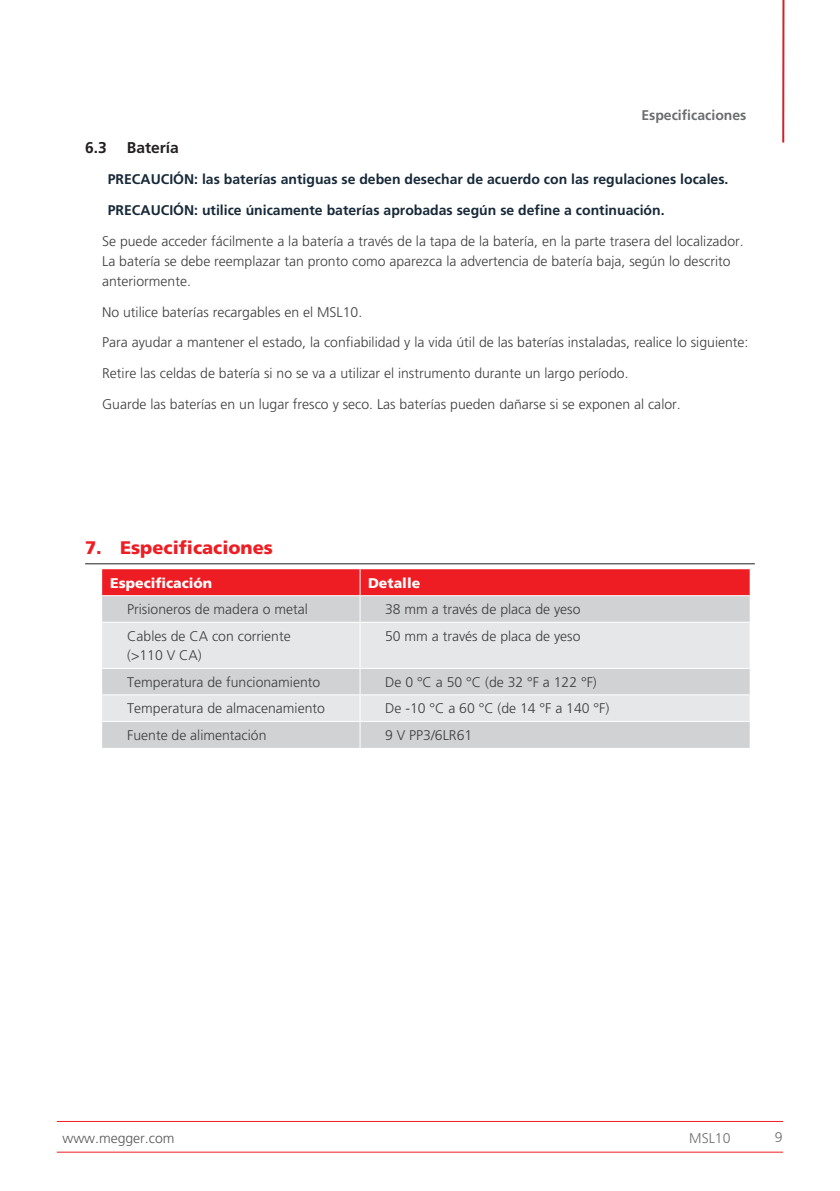
<style>
.page{position:relative;width:840px;height:1191px;background:#fff}
.page>*{position:absolute;margin:0;border:0;box-sizing:border-box;transform-origin:0 0}
.t1{font:900 18.2px "Frutiger LT Pro";color:#ee1d23}
.t2{font:700 15.6px "Frutiger LT Pro";color:#231f20}
.Body{font:300 14px/19.6px "Frutiger LT Pro";color:#3e3e3f}
.Caution{font:700 14px "Frutiger LT Pro";color:#172938}
.TableHeader{font:900 14px "Frutiger LT Pro";color:#fff}
.t3{font:700 14px "Frutiger LT Pro";color:#6c6d70}
.t4{font:300 14px "Frutiger LT Pro";color:#57585a}
.t5{font:300 14px "Frutiger LT Pro";color:#6c6d70}
</style>
<div class="page">
<hr style="left:57px;top:1121px;width:725px;height:1px;background:#ee1d23">
<hr style="left:57px;top:1151px;width:725px;height:1px;background:#ee1d23">
<hr style="left:781px;top:0;width:3px;height:142px;background:#d1232a">
<hr style="left:85px;top:563px;width:669px;height:1px;background:#231f20">
<div style="left:102px;top:722px;width:647px;height:26px;background:#d1d2d4"></div>
<svg style="left:102px;top:623px;width:647px;height:98px;background:#e0e1e3"></svg>
<svg style="left:102px;top:569px;width:647px;height:53px;background:#e07b7e"></svg>
<hr style="left:359px;top:623px;width:1px;height:45px;background:#fff">
<hr style="left:102px;top:668px;width:258px;height:1px;background:#fff">
<hr style="left:360px;top:668px;width:389px;height:1px;background:#fff">
<hr style="left:102px;top:694px;width:258px;height:1px;background:#fff">
<hr style="left:360px;top:694px;width:389px;height:1px;background:#fff">
<svg style="left:359px;top:669px;width:1px;height:79px"></svg>
<p class="t3" style="left:641px;top:107px;width:106px">Especificaciones</p>
<p class="t2" style="left:85px;top:139px;width:23px">6.3</p>
<p class="t2" style="left:127px;top:139px;width:54px">Batería</p>
<p class="Caution" style="left:108px;top:171px;width:621px">PRECAUCIÓN: las baterías antiguas se deben desechar de acuerdo con las regulaciones locales.</p>
<p class="Caution" style="left:108px;top:202px;width:558px">PRECAUCIÓN: utilice únicamente baterías aprobadas según se define a continuación.</p>
<p class="Body" style="left:102px;top:232px;width:642px">Se puede acceder fácilmente a la batería a través de la tapa de la batería, en la parte trasera del localizador.<br>La batería se debe reemplazar tan pronto como aparezca la advertencia de batería baja, según lo descrito anteriormente.</p>
<p class="Body" style="left:102px;top:302px;width:261px">No utilice baterías recargables en el MSL10.</p>
<p class="Body" style="left:102px;top:333px;width:647px">Para ayudar a mantener el estado, la confiabilidad y la vida útil de las baterías instaladas, realice lo siguiente:</p>
<p class="Body" style="left:102px;top:364px;width:527px">Retire las celdas de batería si no se va a utilizar el instrumento durante un largo período.</p>
<p class="Body" style="left:102px;top:395px;width:579px">Guarde las baterías en un lugar fresco y seco. Las baterías pueden dañarse si se exponen al calor.</p>
<p class="t1" style="left:85px;top:536px;width:189px">7. Especificaciones</p>
<p class="TableHeader" style="left:110px;top:574px;width:103px">Especificación</p>
<p class="TableHeader" style="left:368px;top:574px;width:54px">Detalle</p>
<p class="Body" style="left:127px;top:599px;width:182px">Prisioneros de madera o metal</p>
<p class="Body" style="left:385px;top:599px;width:197px">38 mm a través de placa de yeso</p>
<p class="Body" style="left:127px;top:626px;width:165px">Cables de CA con corriente (&gt;110 V CA)</p>
<p class="Body" style="left:385px;top:626px;width:197px">50 mm a través de placa de yeso</p>
<p class="Body" style="left:127px;top:672px;width:194px">Temperatura de funcionamiento</p>
<p class="Body" style="left:385px;top:672px;width:213px">De 0 °C a 50 °C (de 32 °F a 122 °F)</p>
<p class="Body" style="left:127px;top:699px;width:199px">Temperatura de almacenamiento</p>
<p class="Body" style="left:385px;top:699px;width:225px">De -10 °C a 60 °C (de 14 °F a 140 °F)</p>
<p class="Body" style="left:127px;top:725px;width:141px">Fuente de alimentación</p>
<p class="Body" style="left:385px;top:725px;width:89px">9 V PP3/6LR61</p>
<p class="t4" style="left:62px;top:1130px;width:114px">www.megger.com</p>
<p class="t5" style="left:689px;top:1129px;width:43px">MSL10</p>
<p class="t5" style="left:774px;top:1128px;width:9px">9</p>
</div>
